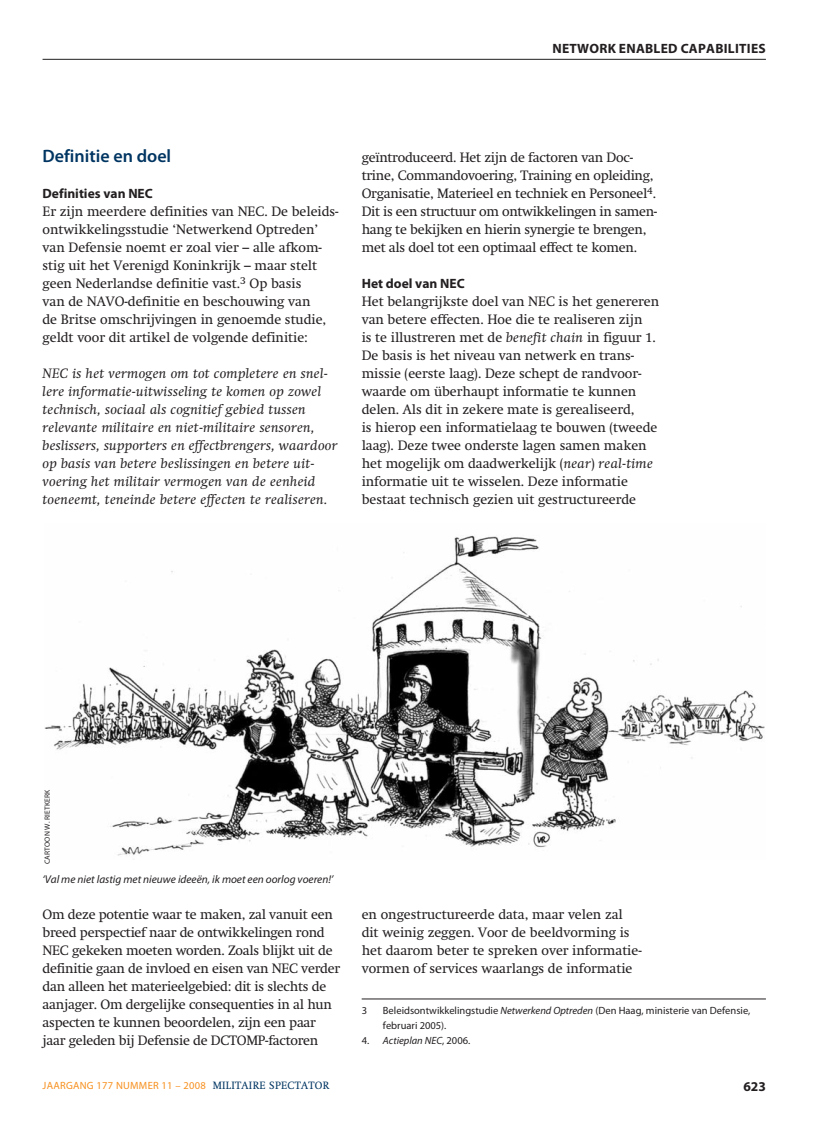
<style>
.page{position:relative;width:817px;height:1136px;background:#fff}
.page>*{position:absolute;margin:0;border:0;box-sizing:border-box;transform-origin:0 0}
.t1{font:600 18px "Myriad Pro";color:#003562}
.t2{font:13.5px/18px "Swift";color:#231f20}
.t3{font:italic 13.5px/18px "Swift";letter-spacing:.025em;color:#231f20;scale:1.05 1}
.t4{font:700 13.5px "Myriad Pro";color:#231f20}
.t5{font:700 13.5px "Myriad Pro";letter-spacing:.02em;color:#231f20}
.t6{font:italic 11.25px "Myriad Pro";color:#231f20}
.t7{font:10.5px/15px "Myriad Pro";color:#231f20}
.t8{font:10.5px "Myriad Pro";letter-spacing:.025em;color:#f7901e}
.t9{font:italic 10.5px "Myriad Pro";color:#231f20}
.t10{font:7.5px "Myriad Pro";letter-spacing:.02em;color:#231f20}
.s1{font-style:italic}
.s2{font-style:normal}
.s3{font-family:"Swift";color:#003562}
</style>
<div class="page">
<hr style="left:43px;top:59px;width:722px;height:1px;background:#231f20">
<hr style="left:361px;top:998px;width:404px;height:1px;background:#231f20">
<img style="left:44px;top:535px;width:721px;height:321px">
<p class="t5" style="left:552px;top:43px;width:215px">NETWORK ENABLED CAPABILITIES</p>
<h1 class="t1" style="left:43px;top:149px;width:130px">Definitie en doel</h1>
<p class="t4" style="left:43px;top:188px;width:112px">Definities van NEC</p>
<p class="t2" style="left:43px;top:204px;width:297px">Er zijn meerdere definities van NEC. De beleids&shy;ontwikkelingsstudie ‘Netwerkend Optreden’ van Defensie noemt er zoal vier – alle afkom&shy;stig uit het Verenigd Koninkrijk – maar stelt geen Nederlandse definitie vast.<sup>3</sup> Op basis<br>van de NAVO-definitie en beschouwing van<br>de Britse omschrijvingen in genoemde studie, geldt voor dit artikel de volgende definitie:</p>
<p class="t3" style="left:43px;top:366px;width:282px">NEC is het vermogen om tot completere en snel&shy;lere informatie-uitwisseling te komen op zowel technisch, sociaal als cognitief gebied tussen relevante militaire en niet-militaire sensoren, beslissers, supporters en effectbrengers, waardoor op basis van betere beslissingen en betere uit&shy;voering het militair vermogen van de eenheid toeneemt, teneinde betere effecten te realiseren.</p>
<p class="t2" style="left:361px;top:150px;width:297px">geïntroduceerd. Het zijn de factoren van Doc&shy;trine, Commandovoering, Training en opleiding, Organisatie, Materieel en techniek en Personeel<sup>4</sup>.<br>Dit is een structuur om ontwikkelingen in samen&shy;hang te bekijken en hierin synergie te brengen, met als doel tot een optimaal effect te komen.</p>
<p class="t4" style="left:361px;top:278px;width:104px">Het doel van NEC</p>
<p class="t2" style="left:361px;top:294px;width:299px">Het belangrijkste doel van NEC is het genereren van betere effecten. Hoe die te realiseren zijn<br>is te illustreren met de <span class="s1">benefit chain</span> in figuur 1.<br>De basis is het niveau van netwerk en trans&shy;missie (eerste laag). Deze schept de randvoor&shy;waarde om überhaupt informatie te kunnen delen. Als dit in zekere mate is gerealiseerd,<br>is hierop een informatielaag te bouwen (tweede laag). Deze twee onderste lagen samen maken het mogelijk om daadwerkelijk (<span class="s1">near</span>) <span class="s1">real-time </span>informatie uit te wisselen. Deze informatie bestaat technisch gezien uit gestructureerde</p>
<p class="t10" style="left:44px;top:864px;width:76px;rotate:-90deg">CARTOON W. RIETKERK</p>
<p class="t6" style="left:43px;top:874px;width:292px">‘Val me niet lastig met nieuwe ideeën, ik moet een oorlog voeren!’</p>
<p class="t2" style="left:43px;top:906px;width:299px">Om deze potentie waar te maken, zal vanuit een breed perspectief naar de ontwikkelingen rond NEC gekeken moeten worden. Zoals blijkt uit de definitie gaan de invloed en eisen van NEC verder dan alleen het materieelgebied: dit is slechts de aanjager. Om dergelijke consequenties in al hun aspecten te kunnen beoordelen, zijn een paar jaar geleden bij Defensie de DCTOMP-factoren</p>
<p class="t2" style="left:361px;top:906px;width:281px">en ongestructureerde data, maar velen zal dit weinig zeggen. Voor de beeldvorming is het daarom beter te spreken over informatie&shy;vormen of services waarlangs de informatie</p>
<p class="t7" style="left:361px;top:1003px;width:7px">3</p>
<p class="t7" style="left:383px;top:1003px;width:369px">Beleidsontwikkelingstudie <span class="s1">Netwerkend Optreden</span> (Den Haag, ministerie van Defensie, februari 2005).</p>
<p class="t9" style="left:361px;top:1036px;width:110px"><span class="s2">4.</span> Actieplan NEC<span class="s2">, 2006.</span></p>
<p class="t8" style="left:43px;top:1080px;width:288px">JAARGANG 177 NUMMER 11 – 2008 <span class="s3">MILITAIRE SPECTATOR</span></p>
<p class="t4" style="left:743px;top:1081px;width:24px">623</p>
</div>
